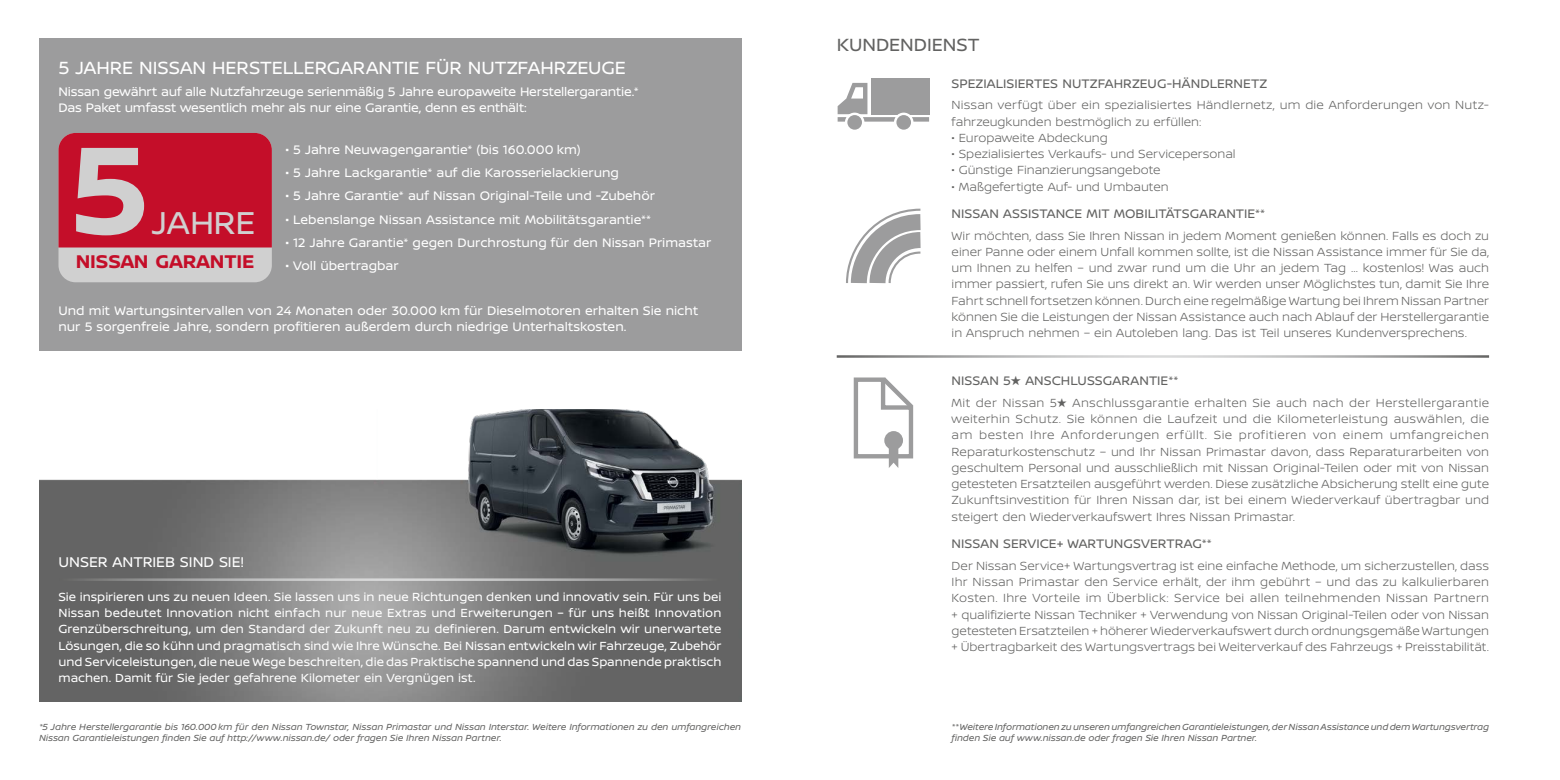
<style>
.page{position:relative;width:1560px;height:780px;background:#fff}
.page>*{position:absolute;margin:0;border:0;box-sizing:border-box;transform-origin:0 0}
.t1{font:33.62px "Nissan Brand";color:#d0d0d0}
.t2{font:700 19.5px "Nissan Brand";color:#c40e29}
.t3{font:18.75px "Nissan Brand";letter-spacing:-.005em;color:#fff}
.t4{font:18.75px "Nissan Brand";letter-spacing:-.005em;color:#626261}
.t5{font:15px "Nissan Brand";letter-spacing:-.005em;color:#fff}
.t6{font:13.12px/16.2px "Nissan Brand";letter-spacing:-.005em;color:#fff}
.t7{font:13.12px "Nissan Brand";color:#626261}
.t8{font:300 12.5px/16.2px "Nissan Brand";color:#626261;text-align:justify}
.t9{font:12.5px/16.2px "Nissan Brand";color:#fff;text-align:justify}
.t10{font:italic 9.38px/10.6px "Nissan Brand";color:#626261}
</style>
<div class="page">
<img style="left:39px;top:409px;width:702px;height:292px">
<div style="left:39px;top:39px;width:702px;height:312px;background:#9c9c9d"></div>
<svg style="left:853px;top:377px;width:60px;height:91px"></svg>
<div style="left:870px;top:78px;width:59px;height:36px;background:#9c9c9d"></div>
<div style="left:837px;top:117px;width:92px;height:5px;background:#9c9c9d"></div>
<svg style="left:893px;top:113px;width:20px;height:19px"></svg>
<svg style="left:844px;top:113px;width:20px;height:19px"></svg>
<div style="left:847px;top:115px;width:14px;height:15px;background:#9c9c9d;border-radius:50%"></div>
<div style="left:896px;top:115px;width:14px;height:15px;background:#9c9c9d;border-radius:50%"></div>
<svg style="left:837px;top:83px;width:30px;height:31px"></svg>
<svg style="left:846px;top:209px;width:74px;height:74px"></svg>
<hr style="left:60px;top:578px;width:659px;height:3px;background:#fff">
<div style="left:58px;top:133px;width:214px;height:149px;background:#d0d0d0;border-radius:17px"></div>
<svg style="left:58px;top:133px;width:214px;height:114px;background:#c52c43"></svg>
<h3 class="t3" style="left:58px;top:54px;width:569px">5 JAHRE NISSAN HERSTELLERGARANTIE FÜR NUTZFAHRZEUGE</h3>
<p class="t6" style="left:58px;top:83px;width:581px">Nissan gewährt auf alle Nutzfahrzeuge serienmäßig 5 Jahre europaweite Herstellergarantie.*<br>Das Paket umfasst wesentlich mehr als nur eine Garantie, denn es enthält:</p>
<p class="t6" style="left:285px;top:140px;width:296px">• 5 Jahre Neuwagengarantie* (bis 160.000 km)</p>
<p class="t6" style="left:285px;top:164px;width:335px">• 5 Jahre Lackgarantie* auf die Karosserielackierung</p>
<p class="t6" style="left:285px;top:187px;width:371px">• 5 Jahre Garantie* auf Nissan Original-Teile und -Zubehör</p>
<p class="t6" style="left:285px;top:210px;width:367px">• Lebenslange Nissan Assistance mit Mobilitätsgarantie**</p>
<p class="t6" style="left:285px;top:234px;width:427px">• 12 Jahre Garantie* gegen Durchrostung für den Nissan Primastar</p>
<p class="t6" style="left:285px;top:257px;width:115px">• Voll übertragbar</p>
<p class="t6" style="left:58px;top:302px;width:641px">Und mit Wartungsintervallen von 24 Monaten oder 30.000 km für Dieselmotoren erhalten Sie nicht nur 5 sorgenfreie Jahre, sondern profitieren außerdem durch niedrige Unterhaltskosten.</p>
<h1 class="t1" style="left:152px;top:198px;width:105px">JAHRE</h1>
<h2 class="t2" style="left:76px;top:248px;width:180px">NISSAN GARANTIE</h2>
<p class="t5" style="left:58px;top:550px;width:187px">UNSER ANTRIEB SIND SIE!</p>
<p class="t9" style="left:58px;top:588px;width:664px">Sie inspirieren uns zu neuen Ideen. Sie lassen uns in neue Richtungen denken und innovativ sein. Für uns bei Nissan bedeutet Innovation nicht einfach nur neue Extras und Erweiterungen – für uns heißt Innovation Grenzüberschreitung, um den Standard der Zukunft neu zu definieren. Darum entwickeln wir unerwartete Lösungen, die so kühn und pragmatisch sind wie Ihre Wünsche. Bei Nissan entwickeln wir Fahrzeuge, Zubehör und Serviceleistungen, die neue Wege beschreiten, die das Praktische spannend und das Spannende praktisch machen. Damit für Sie jeder gefahrene Kilometer ein Vergnügen ist.</p>
<p class="t10" style="left:39px;top:721px;width:703px">*5 Jahre Herstellergarantie bis 160.000km für den Nissan Townstar, Nissan Primastar und Nissan Interstar. Weitere Informationen zu den umfangreichen<br>Nissan Garantieleistungen finden Sie auf http://www.nissan.de/ oder fragen Sie Ihren Nissan Partner.</p>
<h3 class="t4" style="left:836px;top:31px;width:144px">KUNDENDIENST</h3>
<p class="t7" style="left:951px;top:74px;width:317px">SPEZIALISIERTES NUTZFAHRZEUG-HÄNDLERNETZ</p>
<p class="t8" style="left:951px;top:96px;width:539px">Nissan verfügt über ein spezialisiertes Händlernetz, um die Anforderungen von Nutz&shy;fahrzeugkunden bestmöglich zu erfüllen:</p>
<p class="t8" style="left:951px;top:129px;width:158px">• Europaweite Abdeckung</p>
<p class="t8" style="left:951px;top:145px;width:285px">• Spezialisiertes Verkaufs- und Servicepersonal</p>
<p class="t8" style="left:951px;top:161px;width:210px">• Günstige Finanzierungsangebote</p>
<p class="t8" style="left:951px;top:178px;width:219px">• Maßgefertigte Auf- und Umbauten</p>
<p class="t7" style="left:951px;top:204px;width:315px">NISSAN ASSISTANCE MIT MOBILITÄTSGARANTIE**</p>
<p class="t8" style="left:951px;top:227px;width:539px">Wir möchten, dass Sie Ihren Nissan in jedem Moment genießen können. Falls es doch zu einer Panne oder einem Unfall kommen sollte, ist die Nissan Assistance immer für Sie da, um Ihnen zu helfen – und zwar rund um die Uhr an jedem Tag ... kostenlos! Was auch immer passiert, rufen Sie uns direkt an. Wir werden unser Möglichstes tun, damit Sie Ihre Fahrt schnell fortsetzen können. Durch eine regelmäßige Wartung bei Ihrem Nissan Partner können Sie die Leistungen der Nissan Assistance auch nach Ablauf der Herstellergarantie in Anspruch nehmen – ein Autoleben lang. Das ist Teil unseres Kundenversprechens.</p>
<p class="t7" style="left:951px;top:371px;width:228px">NISSAN 5★ ANSCHLUSSGARANTIE**</p>
<p class="t8" style="left:951px;top:394px;width:539px">Mit der Nissan 5★ Anschlussgarantie erhalten Sie auch nach der Herstellergarantie weiterhin Schutz. Sie können die Laufzeit und die Kilometerleistung auswählen, die am besten Ihre Anforderungen erfüllt. Sie profitieren von einem umfangreichen Reparaturkostenschutz – und Ihr Nissan Primastar davon, dass Reparaturarbeiten von geschultem Personal und ausschließlich mit Nissan Original-Teilen oder mit von Nissan getesteten Ersatzteilen ausgeführt werden. Diese zusätzliche Absicherung stellt eine gute Zukunftsinvestition für Ihren Nissan dar, ist bei einem Wiederverkauf übertragbar und steigert den Wiederverkaufswert Ihres Nissan Primastar.</p>
<p class="t7" style="left:951px;top:534px;width:262px">NISSAN SERVICE+ WARTUNGSVERTRAG**</p>
<p class="t8" style="left:951px;top:557px;width:539px">Der Nissan Service+ Wartungsvertrag ist eine einfache Methode, um sicherzustellen, dass Ihr Nissan Primastar den Service erhält, der ihm gebührt – und das zu kalkulierbaren Kosten. Ihre Vorteile im Überblick: Service bei allen teilnehmenden Nissan Partnern + qualifizierte Nissan Techniker + Verwendung von Nissan Original-Teilen oder von Nissan getesteten Ersatzteilen + höherer Wiederverkaufswert durch ordnungsgemäße Wartungen + Übertragbarkeit des Wartungsvertrags bei Weiterverkauf des Fahrzeugs + Preisstabilität.</p>
<p class="t10" style="left:951px;top:721px;width:539px">**Weitere Informationen zu unseren umfangreichen Garantieleistungen, der Nissan Assistance und dem Wartungsvertrag finden Sie auf www.nissan.de oder fragen Sie Ihren Nissan Partner.</p>
</div>
